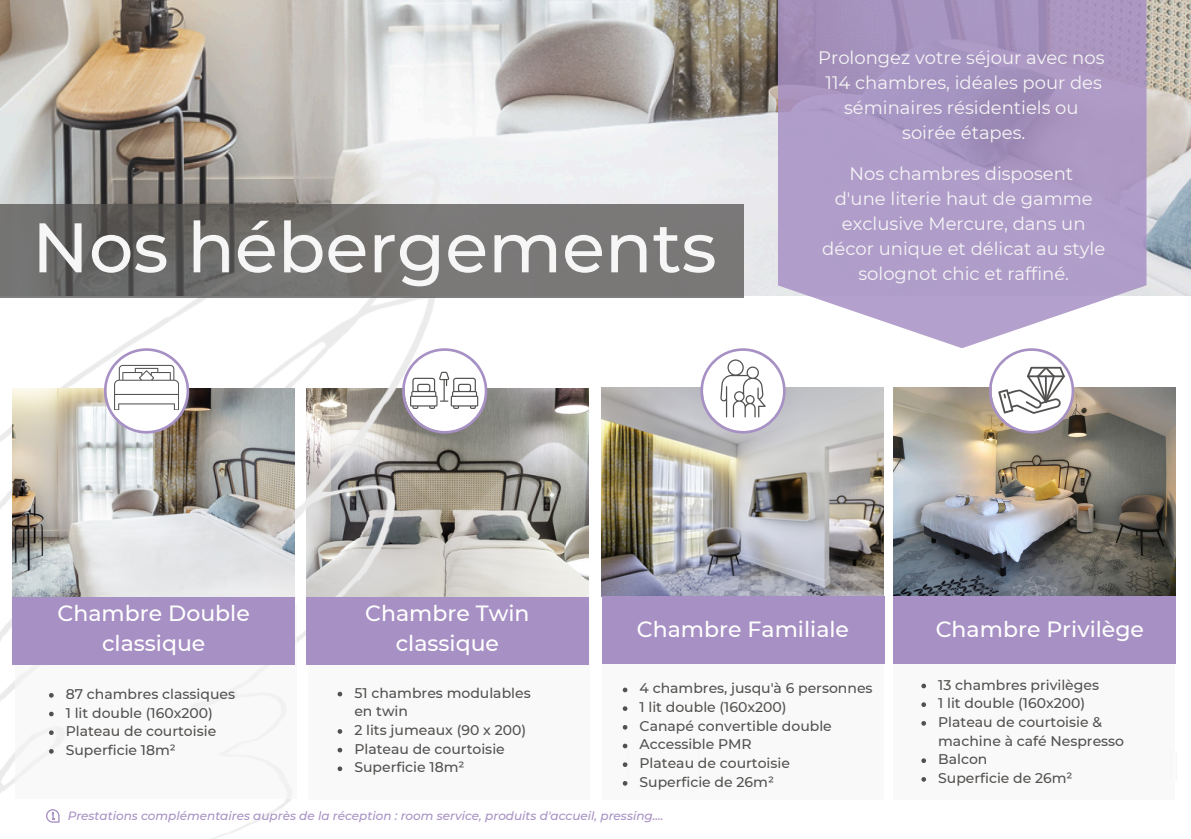
<style>
.page{position:relative;width:1191px;height:839px;background:#fff}
.page>*{position:absolute;margin:0;border:0;box-sizing:border-box;transform-origin:0 0}
.t1{font:500 70px "Montserrat";color:#f6f6f6}
.t2{font:500 22px/30px "Montserrat";color:#fff;text-align:center}
.t3{font:18px/25px "Montserrat";color:#f6f6f6;text-align:center}
.t4{font:500 14px/18.6px "Montserrat";color:#53514f}
.t5{font:italic 500 12px "Montserrat";color:#a790c4}
</style>
<div class="page">
<img style="left:618px;top:0;width:573px;height:296px">
<img style="left:0;top:0;width:618px;height:838px">
<svg style="left:0;top:204px;width:743px;height:93px;background:#71706f"></svg>
<img style="left:13px;top:388px;width:282px;height:209px">
<div style="left:15px;top:603px;width:282px;height:195px;background:#f6f6f6"></div>
<div style="left:13px;top:597px;width:282px;height:67px;background:#a790c4"></div>
<img style="left:893px;top:387px;width:282px;height:209px">
<hr style="left:1176px;top:751px;width:1px;height:30px;background:#f6f6f6">
<div style="left:893px;top:603px;width:282px;height:197px;background:#f6f6f6"></div>
<div style="left:893px;top:596px;width:283px;height:67px;background:#a790c4"></div>
<img style="left:602px;top:387px;width:282px;height:209px">
<div style="left:602px;top:604px;width:282px;height:195px;background:#f6f6f6"></div>
<div style="left:602px;top:596px;width:282px;height:67px;background:#a790c4"></div>
<div style="left:308px;top:604px;width:282px;height:195px;background:#f6f6f6"></div>
<div style="left:306px;top:597px;width:283px;height:67px;background:#a790c4"></div>
<svg style="left:104px;top:348px;width:85px;height:85px"></svg>
<svg style="left:402px;top:348px;width:85px;height:85px"></svg>
<svg style="left:700px;top:348px;width:86px;height:85px"></svg>
<svg style="left:989px;top:348px;width:85px;height:85px"></svg>
<hr style="left:1045px;top:375px;width:2px;height:27px;background:#53514f">
<svg style="left:46px;top:809px;width:13px;height:13px"></svg>
<svg style="left:623px;top:687px;width:4px;height:5px"></svg>
<svg style="left:623px;top:706px;width:4px;height:5px"></svg>
<svg style="left:623px;top:725px;width:4px;height:4px"></svg>
<svg style="left:623px;top:743px;width:4px;height:5px"></svg>
<svg style="left:623px;top:762px;width:4px;height:5px"></svg>
<svg style="left:623px;top:781px;width:4px;height:4px"></svg>
<svg style="left:49px;top:693px;width:5px;height:4px"></svg>
<svg style="left:49px;top:711px;width:5px;height:5px"></svg>
<svg style="left:49px;top:730px;width:5px;height:5px"></svg>
<svg style="left:49px;top:749px;width:5px;height:4px"></svg>
<svg style="left:921px;top:683px;width:5px;height:5px"></svg>
<svg style="left:921px;top:702px;width:5px;height:5px"></svg>
<svg style="left:921px;top:721px;width:5px;height:4px"></svg>
<svg style="left:921px;top:758px;width:5px;height:5px"></svg>
<svg style="left:921px;top:777px;width:5px;height:4px"></svg>
<svg style="left:338px;top:691px;width:4px;height:5px"></svg>
<svg style="left:338px;top:729px;width:4px;height:4px"></svg>
<svg style="left:338px;top:747px;width:4px;height:5px"></svg>
<svg style="left:338px;top:766px;width:4px;height:5px"></svg>
<svg style="left:778px;top:0;width:369px;height:348px;background:#b2a1c9"></svg>
<p class="t1" style="left:32px;top:204px;width:686px">Nos hébergements</p>
<p class="t3" style="left:818px;top:45px;width:288px">Prolongez votre séjour avec nos<br>114 chambres, idéales pour des séminaires résidentiels ou soirée étapes.</p>
<p class="t3" style="left:822px;top:161px;width:284px">Nos chambres disposent<br>d'une literie haut de gamme exclusive Mercure, dans un décor unique et délicat au style solognot chic et raffiné.</p>
<p class="t2" style="left:365px;top:598px;width:166px">Chambre Twin classique</p>
<p class="t4" style="left:354px;top:683px;width:178px">51 chambres modulables en twin</p>
<p class="t4" style="left:354px;top:720px;width:173px">2 lits jumeaux (90 x 200)</p>
<p class="t4" style="left:354px;top:739px;width:152px">Plateau de courtoisie</p>
<h2 class="t4" style="left:354px;top:758px;width:112px">Superficie 18m²</h2>
<h2 class="t5" style="left:68px;top:807px;width:598px">Prestations complémentaires auprès de la réception : room service, produits d'accueil, pressing....</h2>
<p class="t2" style="left:58px;top:598px;width:194px">Chambre Double classique</p>
<p class="t4" style="left:66px;top:684px;width:171px">87 chambres classiques</p>
<p class="t4" style="left:66px;top:703px;width:149px">1 lit double (160x200)</p>
<h2 class="t4" style="left:66px;top:721px;width:152px">Plateau de courtoisie</h2>
<p class="t4" style="left:66px;top:740px;width:112px">Superficie 18m²</p>
<h1 class="t2" style="left:637px;top:614px;width:214px">Chambre Familiale</h1>
<p class="t4" style="left:640px;top:679px;width:235px">4 chambres, jusqu'à 6 personnes</p>
<h2 class="t4" style="left:640px;top:697px;width:149px">1 lit double (160x200)</h2>
<p class="t4" style="left:640px;top:716px;width:194px">Canapé convertible double</p>
<p class="t4" style="left:640px;top:735px;width:114px">Accessible PMR</p>
<p class="t4" style="left:640px;top:753px;width:152px">Plateau de courtoisie</p>
<p class="t4" style="left:640px;top:772px;width:136px">Superficie de 26m²</p>
<p class="t2" style="left:936px;top:614px;width:210px">Chambre Privilège</p>
<p class="t4" style="left:938px;top:675px;width:162px">13 chambres privilèges</p>
<p class="t4" style="left:938px;top:693px;width:149px">1 lit double (160x200)</p>
<p class="t4" style="left:938px;top:712px;width:187px">Plateau de courtoisie &amp; machine à café Nespresso</p>
<h3 class="t4" style="left:938px;top:749px;width:51px">Balcon</h3>
<h3 class="t4" style="left:938px;top:768px;width:136px">Superficie de 26m²</h3>
</div>
